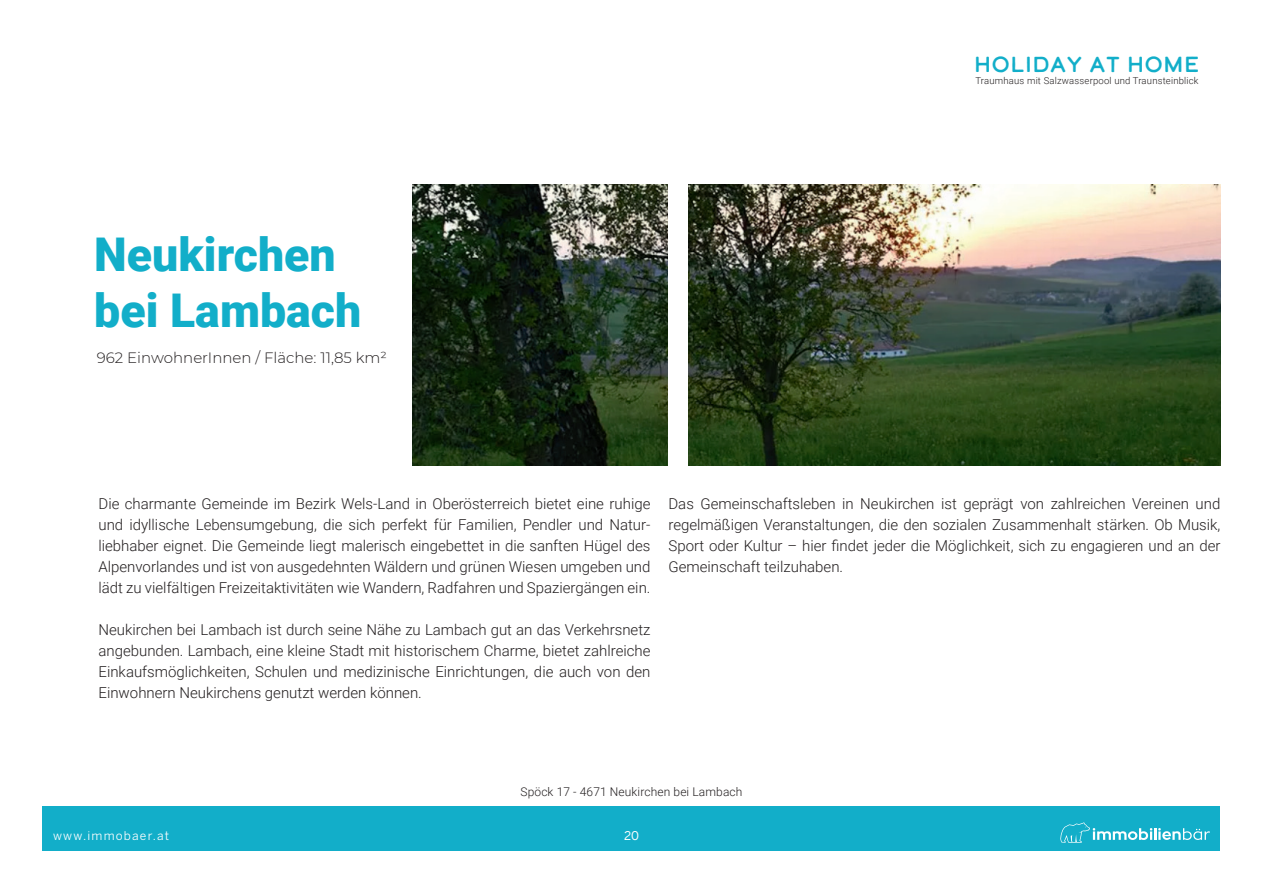
<style>
.page{position:relative;width:1263px;height:893px;background:#fff}
.page>*{position:absolute;margin:0;border:0;box-sizing:border-box;transform-origin:0 0}
.t1{font:900 46.5px/55.8px "Roboto";color:#12aec9}
.t2{font:21.75px "Calder Dark";color:#12aec9}
.t3{font:300 15px/21px "Roboto";color:#231f20;text-align:justify}
.t4{font:300 15px "Montserrat";color:#231f20}
.t5{font:300 12px "Roboto";letter-spacing:.01em;color:#231f20}
.t6{font:12px "Benton Sans";letter-spacing:.1em;color:#fff}
.t7{font:12px "Benton Sans";color:#fff}
.t8{font:300 9.45px "Roboto";letter-spacing:.02em;color:#231f20}
</style>
<div class="page">
<div style="left:43px;top:806px;width:1177px;height:44px;background:#12aec9"></div>
<svg style="left:1060px;top:822px;width:150px;height:21px"></svg>
<img style="left:689px;top:185px;width:531px;height:280px">
<img style="left:412px;top:185px;width:256px;height:280px">
<h2 class="t2" style="left:974px;top:50px;width:227px">HOLIDAY AT HOME</h2>
<p class="t8" style="left:975px;top:74px;width:225px">Traumhaus mit Salzwasserpool und Traunsteinblick</p>
<h1 class="t1" style="left:94px;top:225px;width:269px">Neukirchen bei Lambach</h1>
<p class="t4" style="left:97px;top:347px;width:292px">962 EinwohnerInnen / Fläche: 11,85 km²</p>
<p class="t3" style="left:99px;top:492px;width:553px">Die charmante Gemeinde im Bezirk Wels-Land in Oberösterreich bietet eine ruhige und idyllische Lebensumgebung, die sich perfekt für Familien, Pendler und Natur&shy;liebhaber eignet. Die Gemeinde liegt malerisch eingebettet in die sanften Hügel des Alpenvorlandes und ist von ausgedehnten Wäldern und grünen Wiesen umgeben und lädt zu vielfältigen Freizeitaktivitäten wie Wandern, Radfahren und Spaziergängen ein.</p>
<p class="t3" style="left:99px;top:618px;width:553px">Neukirchen bei Lambach ist durch seine Nähe zu Lambach gut an das Verkehrsnetz angebunden. Lambach, eine kleine Stadt mit historischem Charme, bietet zahlreiche Einkaufsmöglichkeiten, Schulen und medizinische Einrichtungen, die auch von den Einwohnern Neukirchens genutzt werden können.</p>
<p class="t3" style="left:668px;top:492px;width:553px">Das Gemeinschaftsleben in Neukirchen ist geprägt von zahlreichen Vereinen und regelmäßigen Veranstaltungen, die den sozialen Zusammenhalt stärken. Ob Musik, Sport oder Kultur – hier findet jeder die Möglichkeit, sich zu engagieren und an der Gemeinschaft teilzuhaben.</p>
<p class="t5" style="left:520px;top:783px;width:223px">Spöck 17 - 4671 Neukirchen bei Lambach</p>
<p class="t6" style="left:53px;top:828px;width:118px">www.immobaer.at</p>
<p class="t7" style="left:624px;top:828px;width:16px">20</p>
</div>
